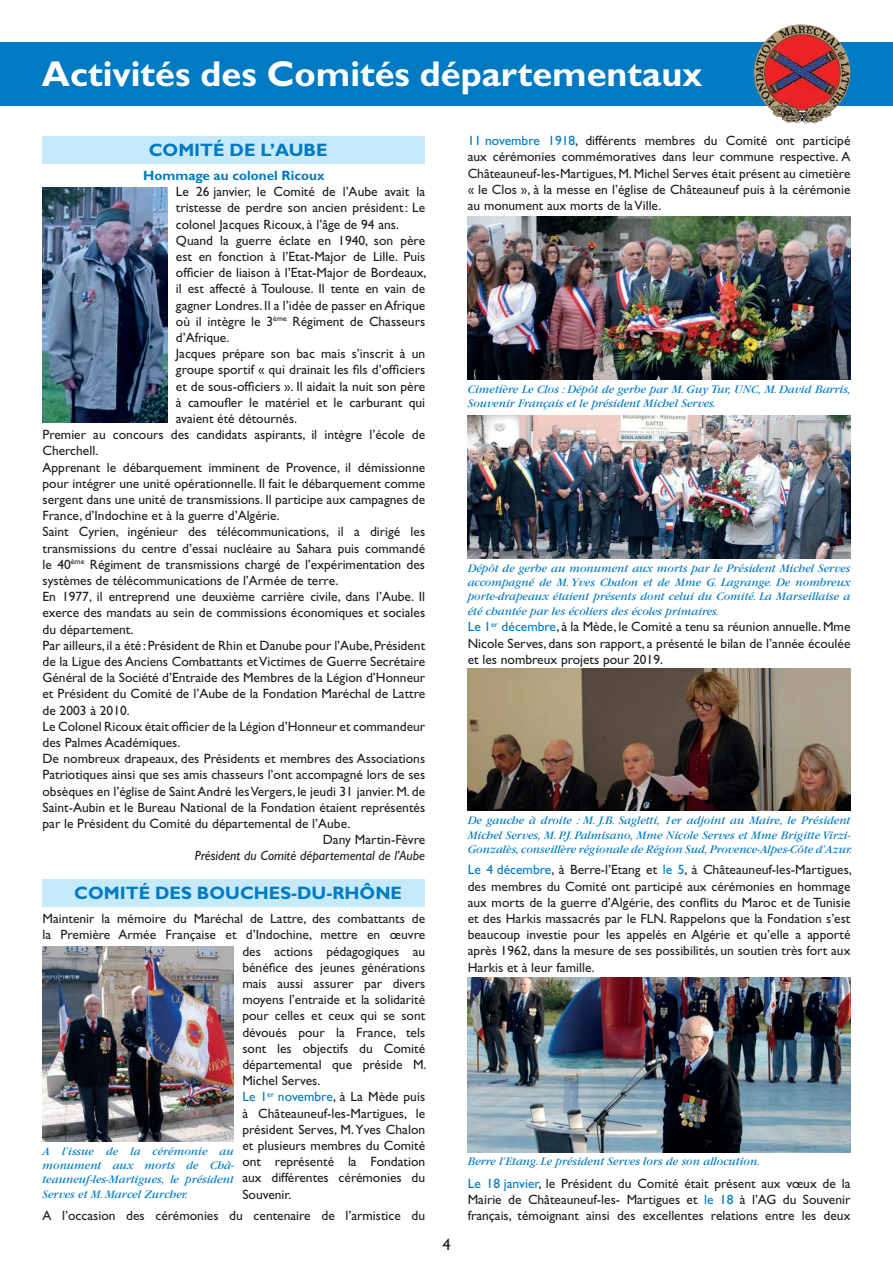
<style>
.page{position:relative;width:893px;height:1263px;background:#fff}
.page>*{position:absolute;margin:0;border:0;box-sizing:border-box;transform-origin:0 0}
.t1{font:700 36px "Gill Sans Std";color:#fff}
.t2{font:700 18px "Gill Sans Std";color:#007bc3}
.t3{font:16.5px "Gill Sans Std";color:#231f20}
.t4{font:13.5px/16.2px "Gill Sans Std";color:#231f20;text-align:justify}
.t5{font:italic 13.5px "Gill Sans Std";color:#231f20}
.t6{font:700 13.5px "Gill Sans Std";color:#007bc3}
.t7{font:italic 12px/14.4px "Garamond";color:#007bc3;text-align:justify}
.s1{color:#007bc3}
</style>
<div class="page">
<div style="left:0;top:42px;width:893px;height:64px;background:#007bc3"></div>
<img style="left:754px;top:24px;width:48px;height:66px">
<div style="left:43px;top:136px;width:382px;height:28px;background:#c6eafa"></div>
<div style="left:43px;top:879px;width:382px;height:28px;background:#c6eafa"></div>
<img style="left:43px;top:187px;width:124px;height:235px">
<img style="left:43px;top:946px;width:191px;height:195px">
<img style="left:468px;top:217px;width:382px;height:162px">
<img style="left:468px;top:415px;width:382px;height:143px">
<img style="left:468px;top:669px;width:382px;height:142px">
<img style="left:468px;top:977px;width:382px;height:175px">
<h1 class="t1" style="left:42px;top:61px;width:662px">Activités des Comités départementaux</h1>
<h2 class="t2" style="left:149px;top:144px;width:180px">COMITÉ DE L’AUBE</h2>
<p class="t6" style="left:143px;top:171px;width:183px">Hommage au colonel Ricoux</p>
<p class="t4" style="left:176px;top:185px;width:251px">Le 26 janvier, le Comité de l’Aube avait la</p>
<p class="t4" style="left:176px;top:201px;width:251px">tristesse de perdre son ancien président : Le</p>
<p class="t4" style="left:176px;top:217px;width:225px">colonel Jacques Ricoux, à l’âge de 94 ans.</p>
<p class="t4" style="left:176px;top:234px;width:251px">Quand la guerre éclate en 1940, son père</p>
<p class="t4" style="left:176px;top:250px;width:251px">est en fonction à l’Etat-Major de Lille. Puis</p>
<p class="t4" style="left:176px;top:266px;width:252px">officier de liaison à l’Etat-Major de Bordeaux,</p>
<p class="t4" style="left:176px;top:282px;width:251px">il est affecté à Toulouse. Il tente en vain de</p>
<p class="t4" style="left:176px;top:298px;width:251px">gagner Londres. Il a l’idée de passer en Afrique</p>
<p class="t4" style="left:176px;top:315px;width:251px">où il intègre le 3<sup>ème</sup> Régiment de Chasseurs</p>
<p class="t4" style="left:176px;top:331px;width:55px">d’Afrique.</p>
<p class="t4" style="left:176px;top:347px;width:251px">Jacques prépare son bac mais s’inscrit à un</p>
<p class="t4" style="left:176px;top:363px;width:251px">groupe sportif « qui drainait les fils d’officiers</p>
<p class="t4" style="left:176px;top:379px;width:251px">et de sous-officiers ». Il aidait la nuit son père</p>
<p class="t4" style="left:176px;top:396px;width:251px">à camoufler le matériel et le carburant qui</p>
<p class="t4" style="left:176px;top:412px;width:123px">avaient été détournés.</p>
<p class="t4" style="left:43px;top:428px;width:384px">Premier au concours des candidats aspirants, il intègre l’école de</p>
<p class="t4" style="left:43px;top:444px;width:57px">Cherchell.</p>
<p class="t4" style="left:43px;top:460px;width:384px">Apprenant le débarquement imminent de Provence, il démissionne</p>
<p class="t4" style="left:43px;top:477px;width:384px">pour intégrer une unité opérationnelle. Il fait le débarquement comme</p>
<p class="t4" style="left:43px;top:493px;width:384px">sergent dans une unité de transmissions. Il participe aux campagnes de</p>
<p class="t4" style="left:43px;top:509px;width:239px">France, d’Indochine et à la guerre d’Algérie.</p>
<p class="t4" style="left:43px;top:525px;width:384px">Saint Cyrien, ingénieur des télécommunications, il a dirigé les</p>
<p class="t4" style="left:43px;top:541px;width:384px">transmissions du centre d’essai nucléaire au Sahara puis commandé</p>
<p class="t4" style="left:43px;top:558px;width:384px">le 40<sup>ème</sup> Régiment de transmissions chargé de l’expérimentation des</p>
<p class="t4" style="left:43px;top:574px;width:297px">systèmes de télécommunications de l’Armée de terre.</p>
<p class="t4" style="left:43px;top:590px;width:384px">En 1977, il entreprend une deuxième carrière civile, dans l’Aube. Il</p>
<p class="t4" style="left:43px;top:606px;width:384px">exerce des mandats au sein de commissions économiques et sociales</p>
<p class="t4" style="left:43px;top:622px;width:92px">du département.</p>
<p class="t4" style="left:43px;top:639px;width:384px">Par ailleurs, il a été : Président de Rhin et Danube pour l’Aube, Président</p>
<p class="t4" style="left:43px;top:655px;width:384px">de la Ligue des Anciens Combattants et Victimes de Guerre Secrétaire</p>
<p class="t4" style="left:43px;top:671px;width:384px">Général de la Société d’Entraide des Membres de la Légion d’Honneur</p>
<p class="t4" style="left:43px;top:687px;width:384px">et Président du Comité de l’Aube de la Fondation Maréchal de Lattre</p>
<p class="t4" style="left:43px;top:703px;width:89px">de 2003 à 2010.</p>
<p class="t4" style="left:43px;top:720px;width:384px">Le Colonel Ricoux était officier de la Légion d’Honneur et commandeur</p>
<p class="t4" style="left:43px;top:736px;width:139px">des Palmes Académiques.</p>
<p class="t4" style="left:43px;top:752px;width:384px">De nombreux drapeaux, des Présidents et membres des Associations</p>
<p class="t4" style="left:43px;top:768px;width:384px">Patriotiques ainsi que ses amis chasseurs l’ont accompagné lors de ses</p>
<p class="t4" style="left:43px;top:784px;width:384px">obsèques en l’église de Saint André les Vergers, le jeudi 31 janvier. M. de</p>
<p class="t4" style="left:43px;top:801px;width:384px">Saint-Aubin et le Bureau National de la Fondation étaient représentés</p>
<p class="t4" style="left:43px;top:817px;width:309px">par le Président du Comité du départemental de l’Aube.</p>
<p class="t4" style="left:323px;top:833px;width:104px">Dany Martin-Fèvre</p>
<p class="t5" style="left:195px;top:851px;width:232px">Président du Comité départemental de l’Aube</p>
<h2 class="t2" style="left:74px;top:887px;width:329px">COMITÉ DES BOUCHES-DU-RHÔNE</h2>
<p class="t4" style="left:43px;top:912px;width:384px">Maintenir la mémoire du Maréchal de Lattre, des combattants de</p>
<p class="t4" style="left:43px;top:928px;width:384px">la Première Armée Française et d’Indochine, mettre en œuvre</p>
<p class="t4" style="left:242px;top:944px;width:184px">des actions pédagogiques au</p>
<p class="t4" style="left:242px;top:961px;width:184px">bénéfice des jeunes générations</p>
<p class="t4" style="left:242px;top:977px;width:184px">mais aussi assurer par divers</p>
<p class="t4" style="left:242px;top:993px;width:184px">moyens l’entraide et la solidarité</p>
<p class="t4" style="left:242px;top:1009px;width:184px">pour celles et ceux qui se sont</p>
<p class="t4" style="left:242px;top:1025px;width:184px">dévoués pour la France, tels</p>
<p class="t4" style="left:242px;top:1042px;width:184px">sont les objectifs du Comité</p>
<p class="t4" style="left:242px;top:1058px;width:186px">départemental que préside M.</p>
<p class="t4" style="left:242px;top:1074px;width:80px">Michel Serves.</p>
<p class="t4" style="left:242px;top:1090px;width:184px"><span class="s1">Le 1</span><sup>er</sup> <span class="s1">novembre</span>, à La Mède puis</p>
<p class="t4" style="left:242px;top:1106px;width:184px">à Châteauneuf-les-Martigues, le</p>
<p class="t4" style="left:242px;top:1123px;width:184px">président Serves, M. Yves Chalon</p>
<p class="t4" style="left:242px;top:1139px;width:184px">et plusieurs membres du Comité</p>
<p class="t4" style="left:242px;top:1155px;width:184px">ont représenté la Fondation</p>
<p class="t4" style="left:242px;top:1171px;width:184px">aux différentes cérémonies du</p>
<p class="t4" style="left:242px;top:1187px;width:51px">Souvenir.</p>
<p class="t4" style="left:43px;top:1209px;width:384px">A l’occasion des cérémonies du centenaire de l’armistice du</p>
<p class="t7" style="left:43px;top:1145px;width:193px">A l’issue de la cérémonie au monument aux morts de Châ&shy;teauneuf-les-Martigues, le président Serves et M. Marcel Zurcher.</p>
<p class="t4" style="left:468px;top:134px;width:384px"><span class="s1">11 novembre 1918</span>, différents membres du Comité ont participé aux cérémonies commémoratives dans leur commune respective. A Châteauneuf-les-Martigues, M. Michel Serves était présent au cimetière « le Clos », à la messe en l’église de Châteauneuf puis à la cérémonie au monument aux morts de la Ville.</p>
<p class="t7" style="left:468px;top:383px;width:384px">Cimetière Le Clos : Dépôt de gerbe par M. Guy Tur, UNC, M. David Barris,<br>Souvenir Français et le président Michel Serves.</p>
<p class="t7" style="left:468px;top:562px;width:384px">Dépôt de gerbe au monument aux morts par le Président Michel Serves accompagné de M. Yves Chalon et de Mme G. Lagrange. De nombreux porte-drapeaux étaient présents dont celui du Comité. La Marseillaise a été chantée par les écoliers des écoles primaires.</p>
<p class="t4" style="left:468px;top:620px;width:384px"><span class="s1">Le 1</span><sup>er</sup> <span class="s1">décembre</span>, à la Mède, le Comité a tenu sa réunion annuelle. Mme Nicole Serves, dans son rapport, a présenté le bilan de l’année écoulée et les nombreux projets pour 2019.</p>
<p class="t7" style="left:468px;top:814px;width:386px;text-align:left">De gauche à droite : M. J.B. Sagletti, 1er adjoint au Maire, le Président<br>Michel Serves, M. P.J. Palmisano, Mme Nicole Serves et Mme Brigitte Virzi-<br>Gonzalès, conseillère régionale de Région Sud, Provence-Alpes-Côte d’Azur.</p>
<p class="t4" style="left:468px;top:863px;width:386px"><span class="s1">Le 4 décembre</span>, à Berre-l’Etang et <span class="s1">le 5</span>, à Châteauneuf-les-Martigues, des membres du Comité ont participé aux cérémonies en hommage aux morts de la guerre d’Algérie, des conflits du Maroc et de Tunisie et des Harkis massacrés par le FLN. Rappelons que la Fondation s’est beaucoup investie pour les appelés en Algérie et qu’elle a apporté après 1962, dans la mesure de ses possibilités, un soutien très fort aux Harkis et à leur famille.</p>
<p class="t3" style="left:442px;top:1239px;width:10px">4</p>
<p class="t7" style="left:468px;top:1155px;width:294px">Berre l’Etang. Le président Serves lors de son allocution.</p>
<p class="t4" style="left:468px;top:1176px;width:384px"><span class="s1">Le 18 janvier</span>, le Président du Comité était présent aux vœux de la Mairie de Châteauneuf-les- Martigues et <span class="s1">le 18</span> à l’AG du Souvenir français, témoignant ainsi des excellentes relations entre les deux</p>
</div>
